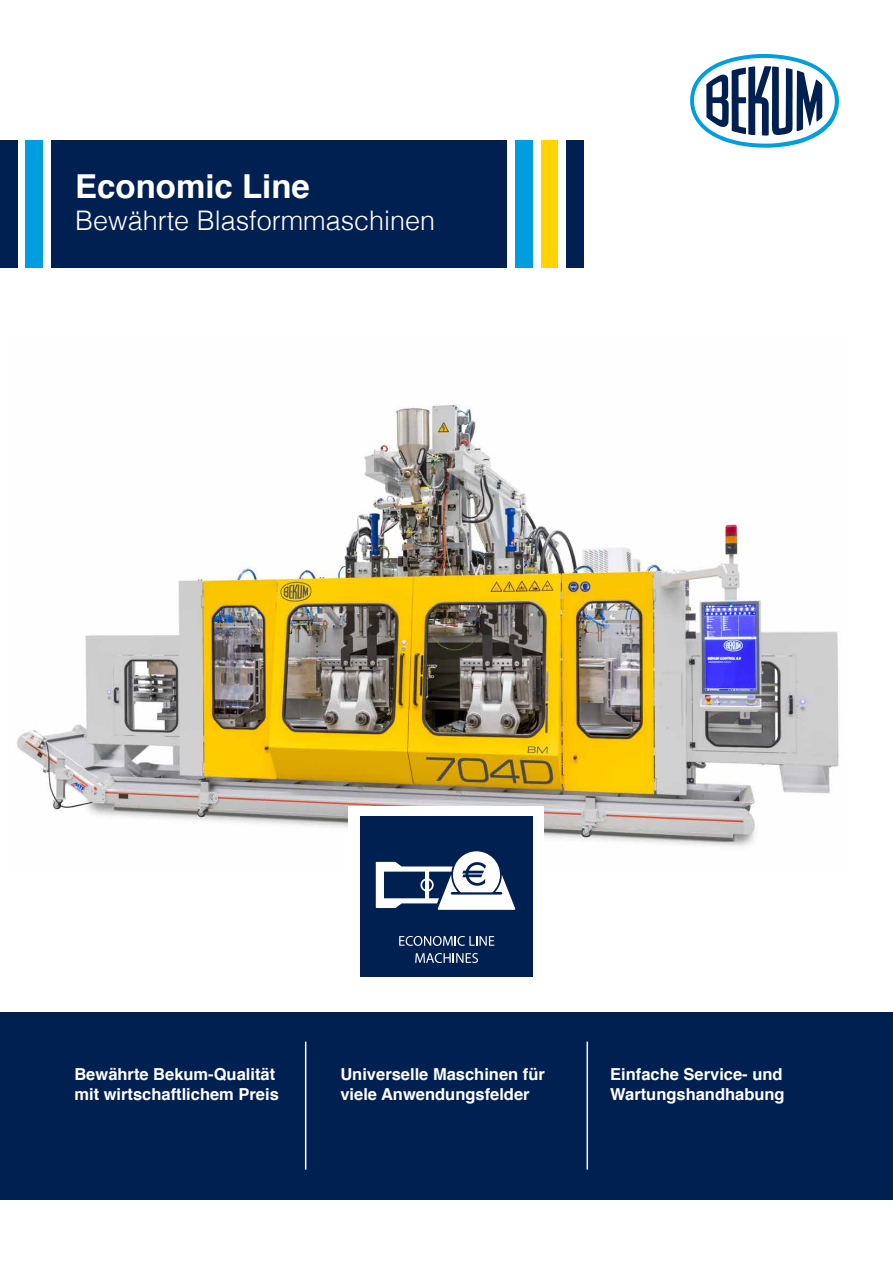
<style>
.page{position:relative;width:893px;height:1263px;background:#fff}
.page>*{position:absolute;margin:0;border:0;box-sizing:border-box;transform-origin:0 0}
.t1{font:700 33px "Helvetica";color:#fff}
.t2{font:300 27px "Helvetica";color:#fff}
.t3{font:700 16.5px/19.8px "Helvetica";color:#fff}
</style>
<div class="page">
<img style="left:17px;top:404px;width:822px;height:443px">
<svg style="left:690px;top:54px;width:149px;height:94px"></svg>
<div style="left:0;top:140px;width:17px;height:128px;background:#002052"></div>
<div style="left:26px;top:140px;width:17px;height:128px;background:#009ee0"></div>
<div style="left:51px;top:140px;width:456px;height:128px;background:#002052"></div>
<div style="left:515px;top:140px;width:17px;height:128px;background:#009ee0"></div>
<div style="left:541px;top:140px;width:17px;height:128px;background:#ffd400"></div>
<div style="left:566px;top:140px;width:17px;height:128px;background:#002052"></div>
<div style="left:0;top:1012px;width:893px;height:187px;background:#002052"></div>
<hr style="left:305px;top:1042px;width:1px;height:128px;background:#fff">
<hr style="left:586px;top:1042px;width:2px;height:128px;background:#fff">
<div style="left:349px;top:806px;width:195px;height:181px;background:#fff"></div>
<div style="left:360px;top:816px;width:173px;height:161px;background:#002052"></div>
<svg style="left:399px;top:936px;width:95px;height:10px"></svg>
<svg style="left:415px;top:953px;width:63px;height:10px"></svg>
<svg style="left:376px;top:851px;width:139px;height:59px"></svg>
<h1 class="t1" style="left:75px;top:160px;width:236px">Economic Line</h1>
<h2 class="t2" style="left:75px;top:198px;width:362px">Bewährte Blasformmaschinen</h2>
<p class="t3" style="left:74px;top:1065px;width:206px">Bewährte Bekum-Qualität mit wirtschaftlichem Preis</p>
<p class="t3" style="left:340px;top:1065px;width:206px">Universelle Maschinen für viele Anwendungsfelder</p>
<p class="t3" style="left:610px;top:1065px;width:176px">Einfache Service- und<br>Wartungshandhabung</p>
</div>
